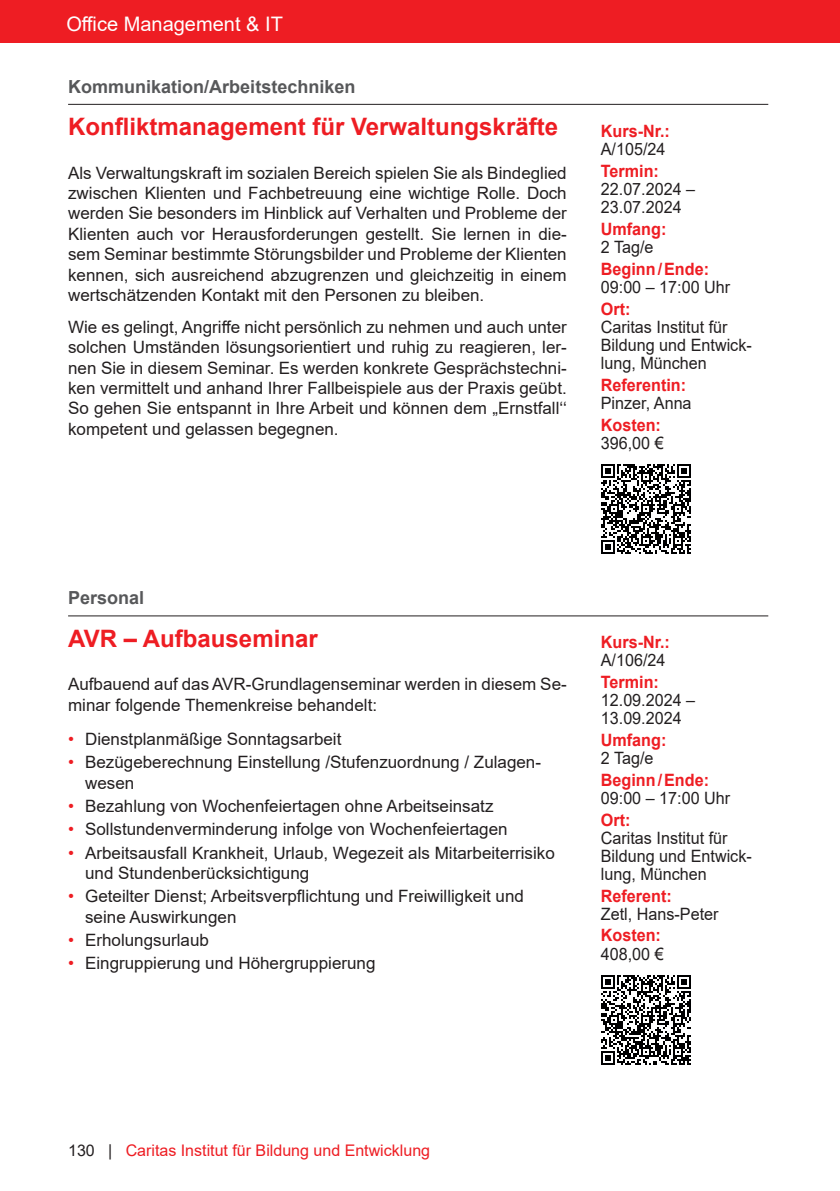
<style>
.page{position:relative;width:840px;height:1191px;background:#fff}
.page>*{position:absolute;margin:0;border:0;box-sizing:border-box;transform-origin:0 0}
.t1{font:700 24px "Arial";color:#ee1d23}
.t2{font:20px "Arial";color:#fff}
.t3{font:700 18px "Arial";color:#57585a}
.t4{font:17px/20.4px "Arial";color:#231f20}
.t5{font:17px/18px "Arial";color:#231f20;scale:.95 1}
.t6{font:700 17px "Arial";color:#ee1d23;scale:.95 1}
.t7{font:16px "Arial";color:#ee1d23}
.s1{color:#ee1d23}
.s2{color:#231f20}
</style>
<div class="page">
<div style="left:0;top:0;width:839px;height:43px;background:#ee1d23"></div>
<hr style="left:68px;top:104px;width:699px;height:1px;background:#231f20">
<svg style="left:601px;top:464px;width:90px;height:90px"></svg>
<hr style="left:68px;top:615px;width:699px;height:1px;background:#231f20">
<svg style="left:601px;top:975px;width:90px;height:89px"></svg>
<p class="t2" style="left:66px;top:10px;width:218px">Office Management &amp; IT</p>
<p class="t3" style="left:68px;top:73px;width:289px">Kommunikation/Arbeitstechniken</p>
<h1 class="t1" style="left:68px;top:110px;width:491px">Konfliktmanagement für Verwaltungskräfte</h1>
<p class="t4" style="left:68px;top:162px;width:500px;text-align:justify">Als Verwaltungskraft im sozialen Bereich spielen Sie als Bindeglied zwischen Klienten und Fachbetreuung eine wichtige Rolle. Doch werden Sie besonders im Hinblick auf Verhalten und Probleme der Klienten auch vor Herausforderungen gestellt. Sie lernen in die&shy;sem Seminar bestimmte Störungsbilder und Probleme der Klienten kennen, sich ausreichend abzugrenzen und gleichzeitig in einem wertschätzenden Kontakt mit den Personen zu bleiben.</p>
<p class="t4" style="left:68px;top:316px;width:500px;text-align:justify">Wie es gelingt, Angriffe nicht persönlich zu nehmen und auch unter solchen Umständen lösungsorientiert und ruhig zu reagieren, ler&shy;nen Sie in diesem Seminar. Es werden konkrete Gesprächstechni&shy;ken vermittelt und anhand Ihrer Fallbeispiele aus der Praxis geübt.<br>So gehen Sie entspannt in Ihre Arbeit und können dem „Ernstfall‘‘ kompetent und gelassen begegnen.</p>
<p class="t6" style="left:600px;top:119px;width:74px">Kurs-Nr.:</p>
<p class="t5" style="left:600px;top:140px;width:70px">A/105/24</p>
<p class="t6" style="left:600px;top:159px;width:63px">Termin:</p>
<p class="t5" style="left:600px;top:180px;width:101px">22.07.2024 –<br>23.07.2024</p>
<p class="t6" style="left:600px;top:217px;width:70px">Umfang:</p>
<p class="t5" style="left:600px;top:238px;width:57px">2 Tag/e</p>
<p class="t6" style="left:600px;top:257px;width:115px">Beginn/Ende:</p>
<p class="t5" style="left:600px;top:278px;width:138px">09:00 – 17:00 Uhr</p>
<p class="t6" style="left:600px;top:297px;width:33px">Ort:</p>
<p class="t5" style="left:600px;top:318px;width:160px">Caritas Institut für<br>Bildung und Entwick&shy;lung, München</p>
<p class="t6" style="left:600px;top:373px;width:91px">Referentin:</p>
<p class="t5" style="left:600px;top:393px;width:97px">Pinzer, Anna</p>
<p class="t6" style="left:600px;top:413px;width:65px">Kosten:</p>
<p class="t5" style="left:600px;top:433px;width:68px">396,00 €</p>
<p class="t3" style="left:68px;top:585px;width:78px">Personal</p>
<h1 class="t1" style="left:68px;top:621px;width:251px">AVR – Aufbauseminar</h1>
<p class="t4" style="left:68px;top:674px;width:500px">Aufbauend auf das AVR-Grundlagenseminar werden in diesem Se&shy;minar folgende Themenkreise behandelt:</p>
<p class="t4" style="left:68px;top:729px;width:275px"><span class="s1">•</span> Dienstplanmäßige Sonntagsarbeit</p>
<p class="t4" style="left:85px;top:752px;width:456px;text-indent:-17px"><span class="s1">•</span> Bezügeberechnung Einstellung /Stufenzuordnung / Zulagen&shy;wesen</p>
<p class="t4" style="left:68px;top:795px;width:426px"><span class="s1">•</span> Bezahlung von Wochenfeiertagen ohne Arbeitseinsatz</p>
<p class="t4" style="left:68px;top:819px;width:441px"><span class="s1">•</span> Sollstundenverminderung infolge von Wochenfeiertagen</p>
<p class="t4" style="left:85px;top:842px;width:471px;text-indent:-17px"><span class="s1">•</span> Arbeitsausfall Krankheit, Urlaub, Wegezeit als Mitarbeiterrisiko und Stundenberücksichtigung</p>
<p class="t4" style="left:85px;top:886px;width:440px;text-indent:-17px"><span class="s1">•</span> Geteilter Dienst; Arbeitsverpflichtung und Freiwilligkeit und seine Auswirkungen</p>
<p class="t4" style="left:68px;top:929px;width:142px"><span class="s1">•</span> Erholungsurlaub</p>
<p class="t4" style="left:68px;top:952px;width:309px"><span class="s1">•</span> Eingruppierung und Höhergruppierung</p>
<p class="t6" style="left:600px;top:629px;width:74px">Kurs-Nr.:</p>
<p class="t5" style="left:600px;top:650px;width:70px">A/106/24</p>
<p class="t6" style="left:600px;top:669px;width:63px">Termin:</p>
<p class="t5" style="left:600px;top:690px;width:101px">12.09.2024 –<br>13.09.2024</p>
<p class="t6" style="left:600px;top:727px;width:70px">Umfang:</p>
<p class="t5" style="left:600px;top:748px;width:57px">2 Tag/e</p>
<p class="t6" style="left:600px;top:767px;width:115px">Beginn/Ende:</p>
<p class="t5" style="left:600px;top:788px;width:138px">09:00 – 17:00 Uhr</p>
<p class="t6" style="left:600px;top:807px;width:33px">Ort:</p>
<p class="t5" style="left:600px;top:828px;width:160px">Caritas Institut für<br>Bildung und Entwick&shy;lung, München</p>
<p class="t6" style="left:600px;top:883px;width:76px">Referent:</p>
<p class="t5" style="left:600px;top:904px;width:125px">Zetl, Hans-Peter</p>
<p class="t6" style="left:600px;top:923px;width:65px">Kosten:</p>
<p class="t5" style="left:600px;top:944px;width:68px">408,00 €</p>
<p class="t7" style="left:68px;top:1139px;width:363px"><span class="s2">130 |</span> Caritas Institut für Bildung und Entwicklung</p>
</div>
